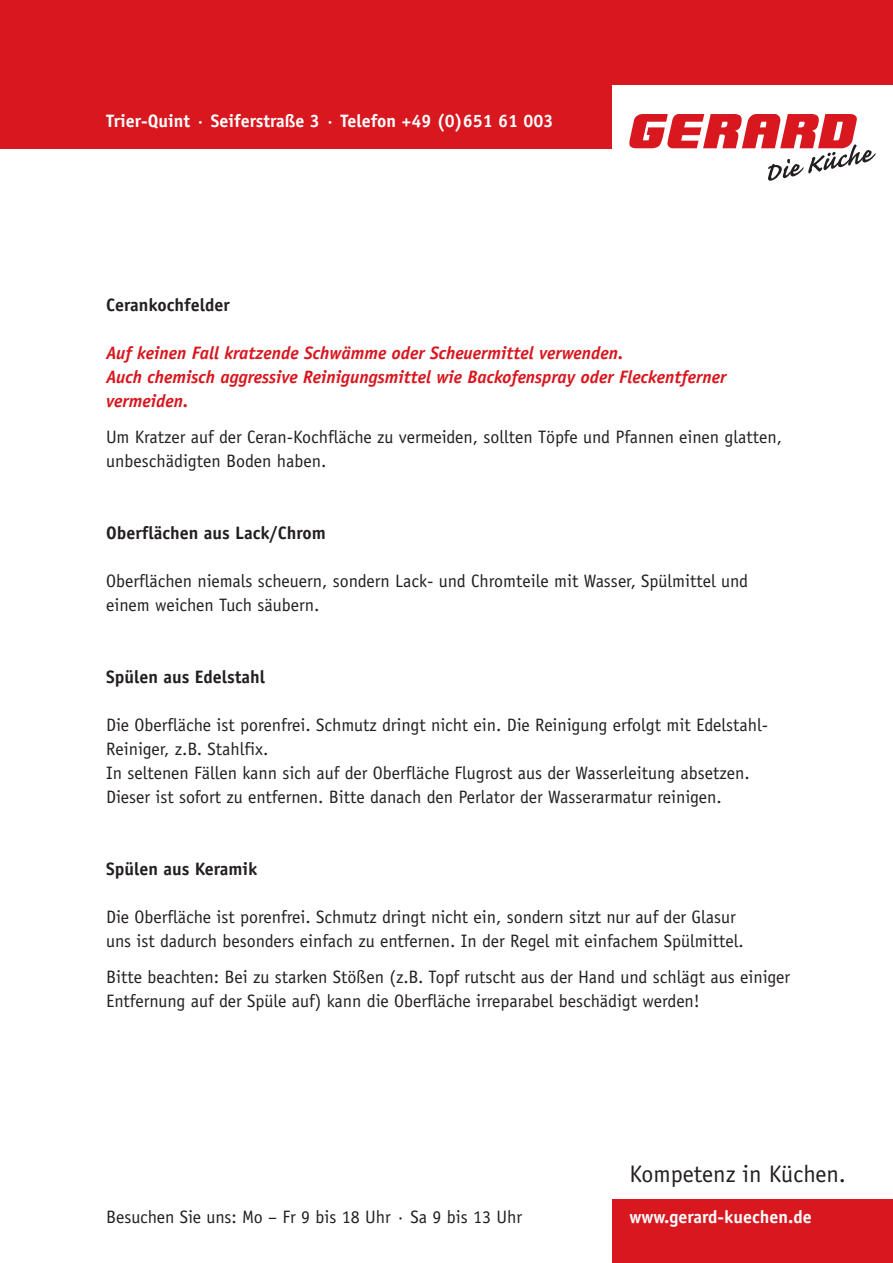
<style>
.page{position:relative;width:893px;height:1263px;background:#fff}
.page>*{position:absolute;margin:0;border:0;box-sizing:border-box;transform-origin:0 0}
.t1{font:24px "Officina Sans";color:#231f20}
.t2{font:18px/24px "Officina Sans";color:#231f20}
.t3{font:italic 700 18px/24px "Officina Sans";color:#d8171f}
.t4{font:700 18px "Officina Sans";color:#231f20}
.t5{font:700 18px "Officina Sans";color:#fff}
</style>
<div class="page">
<div style="left:0;top:0;width:893px;height:149px;background:#d8171f"></div>
<div style="left:612px;top:85px;width:281px;height:66px;background:#fff"></div>
<svg style="left:629px;top:114px;width:247px;height:67px"></svg>
<div style="left:612px;top:1199px;width:281px;height:64px;background:#d8171f"></div>
<p class="t5" style="left:106px;top:114px;width:449px">Trier-Quint · Seiferstraße 3 · Telefon +49 (0)651 61 003</p>
<p class="t4" style="left:106px;top:298px;width:125px">Cerankochfelder</p>
<p class="t3" style="left:106px;top:342px;width:622px">Auf keinen Fall kratzende Schwämme oder Scheuermittel verwenden.<br>Auch chemisch aggressive Reinigungsmittel wie Backofenspray oder Fleckentferner vermeiden.</p>
<p class="t2" style="left:106px;top:426px;width:677px">Um Kratzer auf der Ceran-Kochfläche zu vermeiden, sollten Töpfe und Pfannen einen glatten, unbeschädigten Boden haben.</p>
<p class="t4" style="left:106px;top:526px;width:221px">Oberflächen aus Lack/Chrom</p>
<p class="t2" style="left:106px;top:570px;width:643px">Oberflächen niemals scheuern, sondern Lack- und Chromteile mit Wasser, Spülmittel und einem weichen Tuch säubern.</p>
<p class="t4" style="left:106px;top:670px;width:160px">Spülen aus Edelstahl</p>
<p class="t2" style="left:106px;top:714px;width:663px">Die Oberfläche ist porenfrei. Schmutz dringt nicht ein. Die Reinigung erfolgt mit Edelstahl-Reiniger, z.B. Stahlfix.<br>In seltenen Fällen kann sich auf der Oberfläche Flugrost aus der Wasserleitung absetzen.<br>Dieser ist sofort zu entfernen. Bitte danach den Perlator der Wasserarmatur reinigen.</p>
<p class="t4" style="left:106px;top:862px;width:153px">Spülen aus Keramik</p>
<p class="t2" style="left:106px;top:906px;width:639px">Die Oberfläche ist porenfrei. Schmutz dringt nicht ein, sondern sitzt nur auf der Glasur uns ist dadurch besonders einfach zu entfernen. In der Regel mit einfachem Spülmittel.</p>
<p class="t2" style="left:106px;top:966px;width:685px">Bitte beachten: Bei zu starken Stößen (z.B. Topf rutscht aus der Hand und schlägt aus einiger<br>Entfernung auf der Spüle auf) kann die Oberfläche irreparabel beschädigt werden!</p>
<h1 class="t1" style="left:629px;top:1165px;width:218px">Kompetenz in Küchen.</h1>
<p class="t2" style="left:106px;top:1206px;width:417px">Besuchen Sie uns: Mo – Fr 9 bis 18 Uhr · Sa 9 bis 13 Uhr</p>
<p class="t5" style="left:629px;top:1210px;width:184px">www.gerard-kuechen.de</p>
</div>
